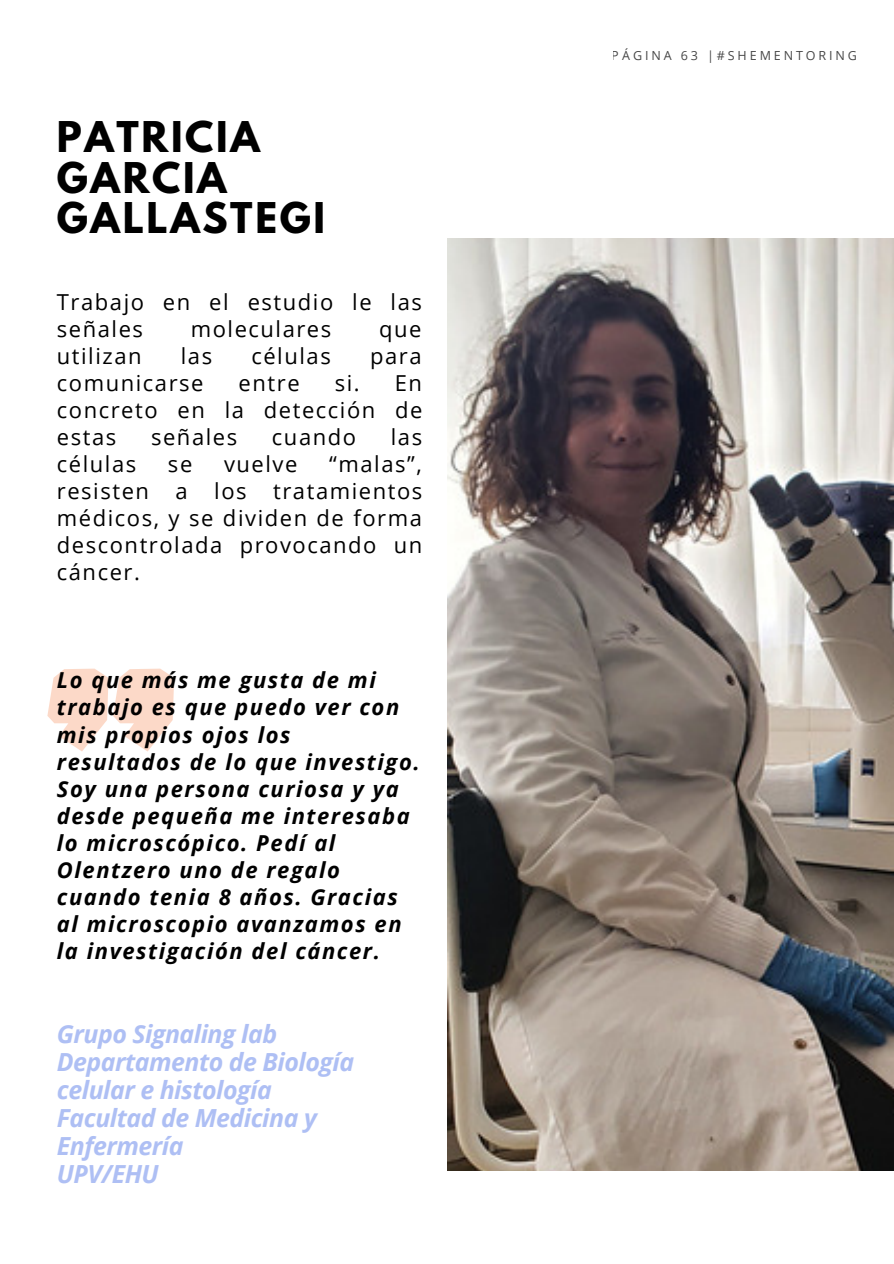
<style>
.page{position:relative;width:894px;height:1264px;background:#fff}
.page>*{position:absolute;margin:0;border:0;box-sizing:border-box;transform-origin:0 0}
.t1{font:279px "Adumu";color:#f9a57d}
.t2{font:700 37.5px/40.5px "League Spartan";letter-spacing:.07em;color:#000}
.t3{font:italic 700 24.9px/27.9px "Open Sans";letter-spacing:-.02em;color:#aebff4}
.t4{font:italic 700 22.05px/27px "Open Sans";letter-spacing:.07em;color:#000}
.t5{font:22.05px/27px "Open Sans";letter-spacing:.07em;color:#000;text-align:justify}
.t6{font:12.6px "Open Sans";letter-spacing:.23em;color:#000}
</style>
<div class="page">
<img style="left:447px;top:239px;width:446px;height:931px">
<h2 class="t2" style="left:57px;top:121px;width:270px">PATRICIA<br>GARCIA<br>GALLASTEGI</h2>
<p class="t5" style="left:57px;top:288px;width:366px">Trabajo en el estudio le las señales</p>
<p class="t5" style="left:191px;top:315px;width:142px">moleculares</p>
<p class="t5" style="left:379px;top:315px;width:44px">que</p>
<p class="t5" style="left:57px;top:342px;width:86px">utilizan</p>
<p class="t5" style="left:181px;top:342px;width:33px">las</p>
<p class="t5" style="left:251px;top:342px;width:81px">células</p>
<p class="t5" style="left:370px;top:342px;width:53px">para</p>
<p class="t5" style="left:57px;top:369px;width:148px">comunicarse</p>
<p class="t5" style="left:238px;top:369px;width:63px">entre</p>
<p class="t5" style="left:57px;top:369px;width:367px;text-indent:278px">si. En concreto en la detección de estas</p>
<p class="t5" style="left:151px;top:423px;width:88px">señales</p>
<p class="t5" style="left:272px;top:423px;width:86px">cuando</p>
<p class="t5" style="left:391px;top:423px;width:33px">las</p>
<p class="t5" style="left:57px;top:450px;width:81px">células</p>
<p class="t5" style="left:168px;top:450px;width:26px">se</p>
<p class="t5" style="left:224px;top:450px;width:75px">vuelve</p>
<p class="t5" style="left:57px;top:450px;width:367px;text-indent:272px">“malas”, resisten a los tratamientos médicos, y se dividen de forma descontrolada provocando un cáncer.</p>
<h1 class="t1" style="left:42px;top:668px;width:139px">"</h1>
<p class="t4" style="left:57px;top:666px;width:364px">Lo que más me gusta de mi trabajo es que puedo ver con mis propios ojos los resultados de lo que investigo.<br>Soy una persona curiosa y ya desde pequeña me interesaba lo microscópico. Pedí al<br>Olentzero uno de regalo cuando tenia 8 años. Gracias al microscopio avanzamos en la investigación del cáncer.</p>
<p class="t3" style="left:57px;top:1019px;width:299px">Grupo Signaling lab<br>Departamento de Biología celular e histología<br>Facultad de Medicina y<br>Enfermería<br>UPV/EHU</p>
<p class="t6" style="left:611px;top:47px;width:247px">PÁGINA 63 |#SHEMENTORING</p>
</div>
